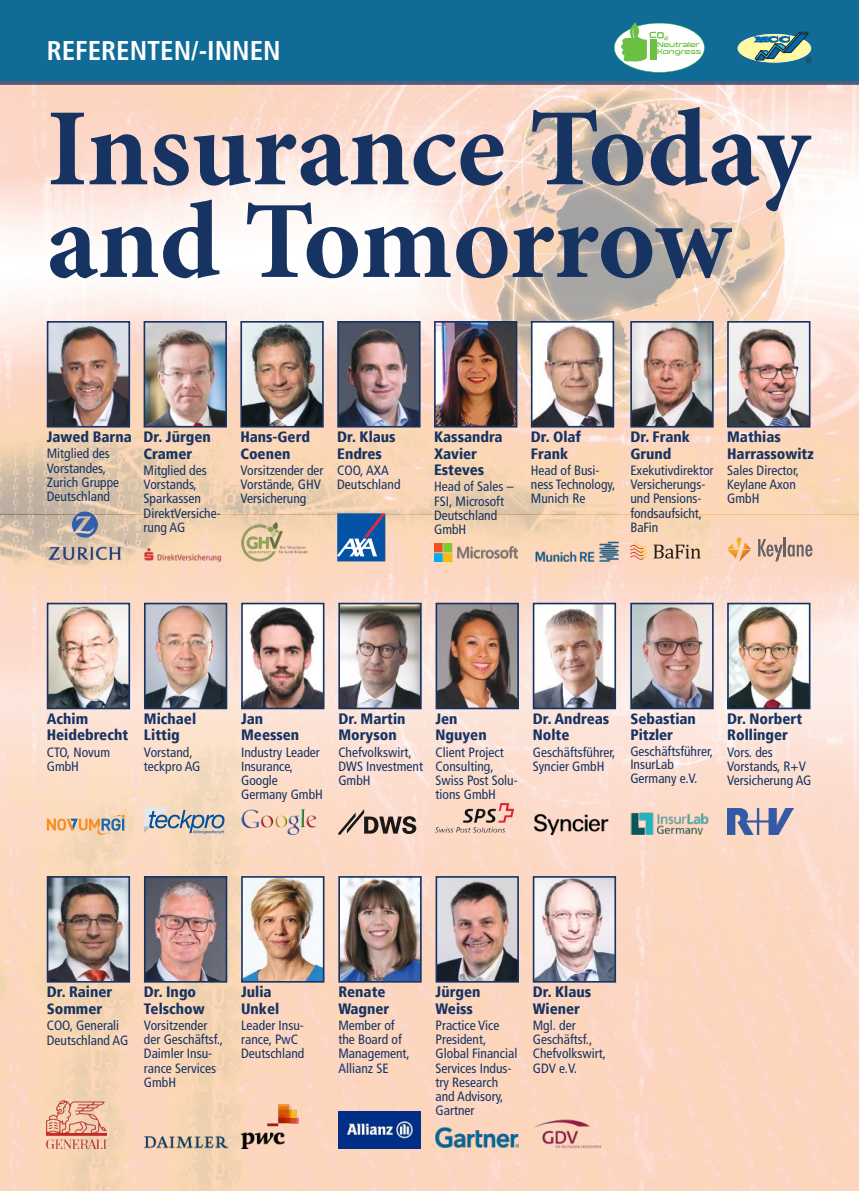
<style>
.page{position:relative;width:859px;height:1191px;background:#fff}
.page>*{position:absolute;margin:0;border:0;box-sizing:border-box;transform-origin:0 0}
.t1{font:700 110.1px/92.6px "Minion Pro";letter-spacing:-.005em;color:#173362}
.t2{font:700 condensed 27px "Frutiger LT";color:#fff}
.t3{font:900 condensed 15px/16.5px "Frutiger";color:#173362}
.t4{font:condensed 13.5px/14.2px "Frutiger LT";color:#173362}
.t5{font:8.85px "Conthrax Sb";color:#6ac043}
.t6{font:6.9px/6.9px "Conthrax Sb";color:#6ac043}
</style>
<div class="page">
<img style="left:0;top:84px;width:859px;height:518px">
<img style="left:0;top:602px;width:859px;height:589px">
<div style="left:0;top:0;width:859px;height:84px;background:#173362;opacity:.75"></div>
<div style="left:0;top:0;width:859px;height:80px;background:#106b96"></div>
<div style="left:737px;top:33px;width:75px;height:30px;background:#fff9a4;border-radius:50%"></div>
<svg style="left:754px;top:32px;width:58px;height:32px"></svg>
<svg style="left:614px;top:22px;width:91px;height:51px"></svg>
<img style="left:147px;top:606px;width:77px;height:100px">
<div style="left:144px;top:603px;width:83px;height:106px;border:2px solid #173362"></div>
<svg style="left:144px;top:807px;width:80px;height:27px;background:#b9b9b9"></svg>
<img style="left:536px;top:606px;width:77px;height:100px">
<div style="left:533px;top:603px;width:83px;height:106px;border:2px solid #173362"></div>
<img style="left:533px;top:802px;width:78px;height:32px">
<img style="left:439px;top:606px;width:77px;height:100px">
<div style="left:436px;top:603px;width:83px;height:106px;border:2px solid #173362"></div>
<img style="left:436px;top:802px;width:77px;height:30px">
<img style="left:50px;top:606px;width:77px;height:100px">
<div style="left:47px;top:603px;width:83px;height:106px;border:2px solid #173362"></div>
<svg style="left:47px;top:814px;width:78px;height:20px;background:#dbbb99"></svg>
<img style="left:633px;top:606px;width:78px;height:100px">
<div style="left:630px;top:603px;width:84px;height:106px;border:2px solid #173362"></div>
<img style="left:630px;top:802px;width:78px;height:32px">
<img style="left:341px;top:606px;width:78px;height:100px">
<div style="left:338px;top:603px;width:84px;height:106px;border:2px solid #173362"></div>
<svg style="left:338px;top:809px;width:78px;height:25px;background:#b0998d"></svg>
<img style="left:244px;top:606px;width:77px;height:100px">
<div style="left:241px;top:603px;width:83px;height:106px;border:2px solid #173362"></div>
<img style="left:241px;top:809px;width:78px;height:25px">
<img style="left:730px;top:606px;width:77px;height:100px">
<div style="left:727px;top:603px;width:83px;height:106px;border:2px solid #173362"></div>
<img style="left:727px;top:808px;width:66px;height:26px">
<img style="left:50px;top:879px;width:77px;height:100px">
<div style="left:47px;top:876px;width:83px;height:106px;border:2px solid #173362"></div>
<img style="left:47px;top:1100px;width:59px;height:48px">
<img style="left:147px;top:879px;width:77px;height:100px">
<div style="left:144px;top:876px;width:83px;height:106px;border:2px solid #173362"></div>
<img style="left:144px;top:1134px;width:85px;height:14px">
<img style="left:536px;top:879px;width:77px;height:100px">
<div style="left:533px;top:876px;width:83px;height:106px;border:2px solid #173362"></div>
<img style="left:533px;top:1116px;width:69px;height:32px">
<img style="left:439px;top:879px;width:77px;height:100px">
<div style="left:436px;top:876px;width:83px;height:106px;border:2px solid #173362"></div>
<img style="left:436px;top:1127px;width:83px;height:20px">
<img style="left:244px;top:879px;width:77px;height:100px">
<div style="left:241px;top:876px;width:83px;height:106px;border:2px solid #173362"></div>
<img style="left:241px;top:1104px;width:58px;height:44px">
<img style="left:341px;top:879px;width:78px;height:100px">
<div style="left:338px;top:876px;width:84px;height:106px;border:2px solid #173362"></div>
<img style="left:338px;top:1111px;width:82px;height:37px">
<img style="left:50px;top:324px;width:77px;height:100px">
<div style="left:47px;top:321px;width:83px;height:106px;border:2px solid #173362"></div>
<img style="left:47px;top:509px;width:83px;height:52px">
<img style="left:243px;top:324px;width:78px;height:100px">
<div style="left:240px;top:321px;width:84px;height:106px;border:2px solid #173362"></div>
<img style="left:240px;top:521px;width:69px;height:40px">
<svg style="left:653px;top:544px;width:48px;height:14px"></svg>
<svg style="left:630px;top:543px;width:17px;height:16px"></svg>
<img style="left:633px;top:324px;width:78px;height:100px">
<div style="left:630px;top:321px;width:84px;height:106px;border:2px solid #173362"></div>
<img style="left:434px;top:543px;width:84px;height:18px">
<img style="left:437px;top:324px;width:77px;height:100px">
<div style="left:434px;top:321px;width:83px;height:106px;border:2px solid #173362"></div>
<img style="left:534px;top:324px;width:77px;height:100px">
<div style="left:531px;top:321px;width:83px;height:106px;border:2px solid #173362"></div>
<img style="left:535px;top:541px;width:84px;height:20px">
<img style="left:340px;top:324px;width:78px;height:100px">
<div style="left:337px;top:321px;width:84px;height:106px;border:2px solid #173362"></div>
<svg style="left:337px;top:513px;width:48px;height:48px;background:#336caf"></svg>
<img style="left:730px;top:324px;width:77px;height:100px">
<div style="left:727px;top:321px;width:83px;height:106px;border:2px solid #173362"></div>
<svg style="left:758px;top:537px;width:54px;height:24px"></svg>
<svg style="left:727px;top:537px;width:24px;height:24px"></svg>
<img style="left:147px;top:324px;width:77px;height:100px">
<div style="left:144px;top:321px;width:83px;height:106px;border:2px solid #173362"></div>
<img style="left:144px;top:548px;width:78px;height:13px">
<p class="t5" style="left:649px;top:28px;width:9px">C</p>
<h2 class="t2" style="left:47px;top:35px;width:236px">REFERENTEN/-INNEN</h2>
<p class="t6" style="left:657px;top:41px;width:46px">Neutraler<br>Kongress</p>
<h1 class="t1" style="left:47px;top:101px;width:764px">Insurance Today and Tomorrow</h1>
<p class="t3" style="left:47px;top:428px;width:87px">Jawed Barna</p>
<p class="t4" style="left:47px;top:447px;width:74px">Mitglied des<br>Vorstandes,<br>Zurich Gruppe<br>Deutschland</p>
<p class="t3" style="left:144px;top:428px;width:69px">Dr. Jürgen<br>Cramer</p>
<p class="t4" style="left:144px;top:463px;width:79px">Mitglied des<br>Vorstands,<br>Sparkassen<br>DirektVersiche&shy;rung AG</p>
<p class="t3" style="left:240px;top:428px;width:71px">Hans-Gerd<br>Coenen</p>
<p class="t4" style="left:240px;top:463px;width:85px">Vorsitzender der<br>Vorstände, GHV<br>Versicherung</p>
<p class="t3" style="left:337px;top:428px;width:60px">Dr. Klaus<br>Endres</p>
<p class="t4" style="left:337px;top:463px;width:65px">COO, AXA<br>Deutschland</p>
<p class="t3" style="left:434px;top:428px;width:70px">Kassandra<br>Xavier<br>Esteves</p>
<p class="t4" style="left:434px;top:480px;width:81px">Head of Sales –<br>FSI, Microsoft<br>Deutschland<br>GmbH</p>
<p class="t3" style="left:531px;top:428px;width:52px">Dr. Olaf<br>Frank</p>
<p class="t4" style="left:531px;top:463px;width:86px">Head of Busi&shy;ness Technology,<br>Munich Re</p>
<p class="t3" style="left:630px;top:428px;width:61px">Dr. Frank<br>Grund</p>
<p class="t4" style="left:630px;top:463px;width:85px">Exekutivdirektor<br>Versicherungs&shy;und Pensions&shy;fondsaufsicht,<br>BaFin</p>
<p class="t3" style="left:727px;top:428px;width:88px">Mathias<br>Harrassowitz</p>
<p class="t4" style="left:727px;top:463px;width:73px">Sales Director,<br>Keylane Axon<br>GmbH</p>
<p class="t3" style="left:47px;top:710px;width:83px">Achim<br>Heidebrecht</p>
<p class="t4" style="left:47px;top:745px;width:65px">CTO, Novum<br>GmbH</p>
<p class="t3" style="left:144px;top:710px;width:54px">Michael<br>Littig</p>
<p class="t4" style="left:144px;top:745px;width:58px">Vorstand, teckpro AG</p>
<p class="t3" style="left:241px;top:710px;width:60px">Jan<br>Meessen</p>
<p class="t4" style="left:241px;top:745px;width:83px">Industry Leader<br>Insurance,<br>Google<br>Germany GmbH</p>
<p class="t3" style="left:338px;top:710px;width:69px">Dr. Martin<br>Moryson</p>
<p class="t4" style="left:338px;top:745px;width:86px">Chefvolkswirt,<br>DWS Investment<br>GmbH</p>
<p class="t3" style="left:436px;top:710px;width:53px">Jen<br>Nguyen</p>
<p class="t4" style="left:436px;top:745px;width:84px">Client Project<br>Consulting,<br>Swiss Post Solu&shy;tions GmbH</p>
<p class="t3" style="left:533px;top:710px;width:78px">Dr. Andreas<br>Nolte</p>
<p class="t4" style="left:533px;top:745px;width:84px">Geschäftsführer,<br>Syncier GmbH</p>
<p class="t3" style="left:630px;top:710px;width:67px">Sebastian<br>Pitzler</p>
<p class="t4" style="left:630px;top:744px;width:84px;line-height:13.5px">Geschäftsführer,<br>InsurLab<br>Germany e.V.</p>
<p class="t3" style="left:727px;top:710px;width:77px">Dr. Norbert<br>Rollinger</p>
<p class="t4" style="left:727px;top:745px;width:86px">Vors. des<br>Vorstands, R+V<br>Versicherung AG</p>
<p class="t3" style="left:47px;top:984px;width:67px">Dr. Rainer<br>Sommer</p>
<p class="t4" style="left:47px;top:1018px;width:83px">COO, Generali<br>Deutschland AG</p>
<p class="t3" style="left:144px;top:983px;width:62px">Dr. Ingo<br>Telschow</p>
<p class="t4" style="left:144px;top:1018px;width:81px">Vorsitzender der Geschäftsf.,<br>Daimler Insu&shy;rance Services<br>GmbH</p>
<p class="t3" style="left:241px;top:983px;width:40px">Julia<br>Unkel</p>
<p class="t4" style="left:241px;top:1018px;width:65px">Leader Insu&shy;rance, PwC<br>Deutschland</p>
<p class="t3" style="left:338px;top:983px;width:53px">Renate<br>Wagner</p>
<p class="t4" style="left:338px;top:1018px;width:73px">Member of the Board of<br>Management,<br>Allianz SE</p>
<p class="t3" style="left:436px;top:983px;width:46px">Jürgen<br>Weiss</p>
<p class="t4" style="left:436px;top:1018px;width:83px">Practice Vice<br>President,<br>Global Financial<br>Services Indus&shy;try Research and Advisory,<br>Gartner</p>
<p class="t3" style="left:533px;top:983px;width:60px">Dr. Klaus<br>Wiener</p>
<p class="t4" style="left:533px;top:1018px;width:75px">Mgl. der<br>Geschäftsf.,<br>Chefvolkswirt,<br>GDV e.V.</p>
</div>
